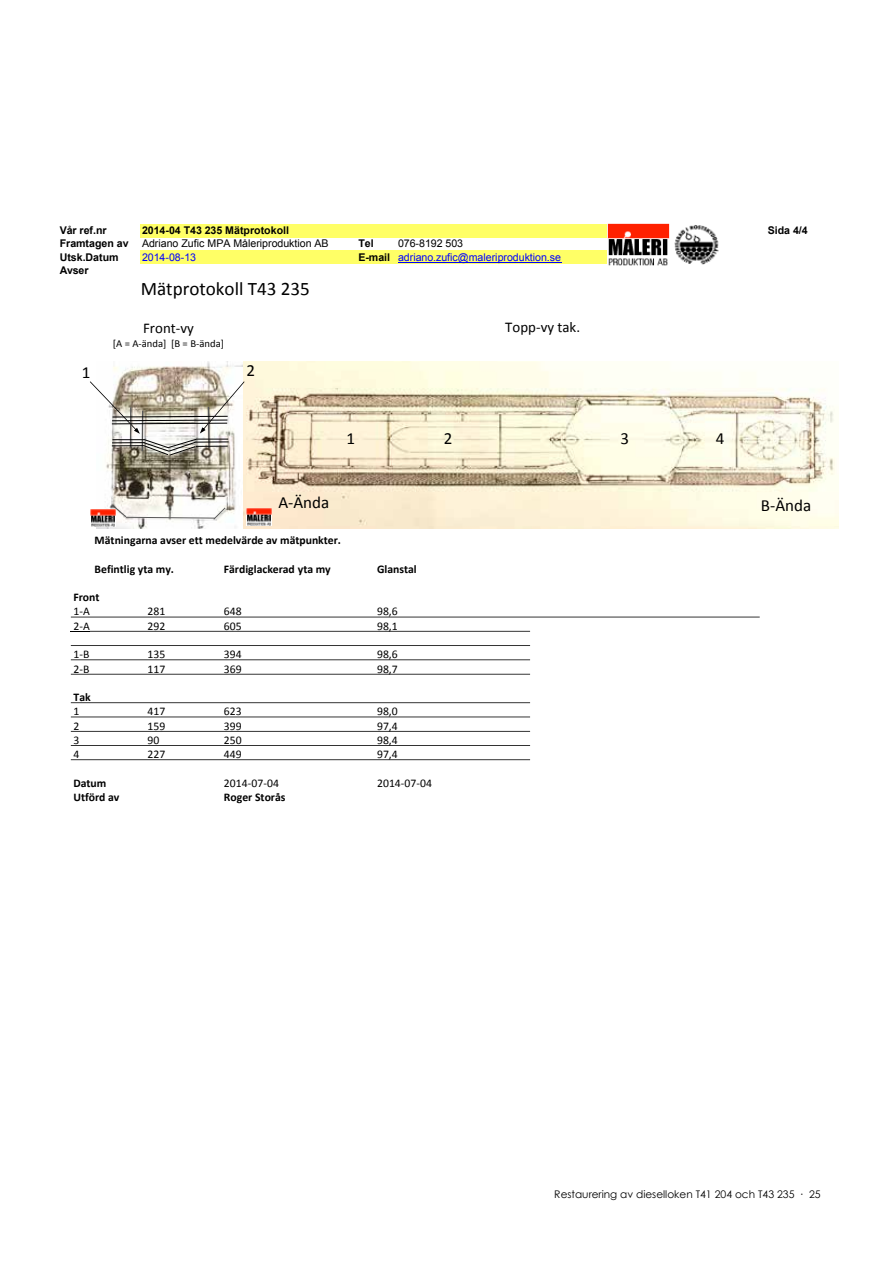
<style>
.page{position:relative;width:893px;height:1263px;background:#fff}
.page>*{position:absolute;margin:0;border:0;box-sizing:border-box;transform-origin:0 0}
.t1{font:19.2px "Calibri";color:#000}
.t2{font:17.1px "Calibri";color:#000}
.t3{font:16.95px "Calibri";color:#000}
.t4{font:14.85px "Calibri";color:#000}
.t5{font:700 11.7px "Calibri";color:#000}
.t6{font:11.7px "Calibri";letter-spacing:.005em;color:#000}
.t7{font:700 10.65px "Arial";color:#000}
.t8{font:10.65px "Arial";letter-spacing:-.005em;color:#00f}
.t9{font:10.65px "Arial";letter-spacing:-.005em;color:#000}
.t10{font:10.65px "Calibri";color:#000}
.t11{font:10.5px "Century Gothic";color:#000}
.s1{font-weight:700;color:#000}
</style>
<div class="page">
<div style="left:140px;top:224px;width:469px;height:13px;background:#ff6"></div>
<div style="left:140px;top:250px;width:469px;height:14px;background:#ff6"></div>
<hr style="left:398px;top:262px;width:163px;height:1px;background:#00f">
<img style="left:242px;top:361px;width:596px;height:168px">
<img style="left:96px;top:361px;width:146px;height:168px">
<img style="left:607px;top:223px;width:63px;height:43px">
<img style="left:674px;top:225px;width:45px;height:40px">
<svg style="left:71px;top:617px;width:689px;height:1px"></svg>
<svg style="left:71px;top:631px;width:459px;height:1px"></svg>
<svg style="left:71px;top:645px;width:459px;height:1px"></svg>
<svg style="left:71px;top:659px;width:459px;height:1px"></svg>
<svg style="left:71px;top:674px;width:459px;height:1px"></svg>
<svg style="left:71px;top:702px;width:459px;height:1px"></svg>
<svg style="left:71px;top:716px;width:459px;height:1px"></svg>
<svg style="left:71px;top:731px;width:459px;height:1px"></svg>
<svg style="left:71px;top:745px;width:459px;height:1px"></svg>
<svg style="left:71px;top:759px;width:459px;height:1px"></svg>
<svg style="left:112px;top:505px;width:114px;height:15px"></svg>
<svg style="left:90px;top:381px;width:155px;height:75px"></svg>
<img style="left:90px;top:509px;width:25px;height:18px">
<img style="left:247px;top:509px;width:25px;height:17px">
<p class="t7" style="left:60px;top:223px;width:49px">Vår ref.nr</p>
<p class="t7" style="left:142px;top:223px;width:148px">2014-04 T43 235 Mätprotokoll</p>
<p class="t7" style="left:768px;top:223px;width:41px">Sida 4/4</p>
<p class="t7" style="left:60px;top:236px;width:70px">Framtagen av</p>
<p class="t9" style="left:142px;top:237px;width:188px">Adriano Zufic MPA Måleriproduktion AB</p>
<p class="t7" style="left:358px;top:236px;width:17px">Tel</p>
<p class="t9" style="left:398px;top:237px;width:67px">076-8192 503</p>
<p class="t7" style="left:60px;top:250px;width:60px">Utsk.Datum</p>
<p class="t8" style="left:142px;top:250px;width:55px">2014-08-13</p>
<p class="t8" style="left:358px;top:250px;width:204px"><span class="s1">E-mail</span> adriano.zufic@maleriproduktion.se</p>
<p class="t7" style="left:60px;top:263px;width:30px">Avser</p>
<h1 class="t1" style="left:141px;top:276px;width:171px">Mätprotokoll T43 235</h1>
<p class="t4" style="left:143px;top:319px;width:52px">Front-vy</p>
<p class="t4" style="left:505px;top:318px;width:76px">Topp-vy tak.</p>
<p class="t10" style="left:113px;top:337px;width:113px">[A = A-ända] [B = B-ända]</p>
<h3 class="t3" style="left:82px;top:362px;width:10px">1</h3>
<h3 class="t3" style="left:246px;top:360px;width:10px">2</h3>
<h3 class="t3" style="left:347px;top:428px;width:10px">1</h3>
<h2 class="t2" style="left:444px;top:427px;width:10px">2</h2>
<h3 class="t3" style="left:620px;top:428px;width:10px">3</h3>
<h3 class="t3" style="left:716px;top:428px;width:10px">4</h3>
<h2 class="t2" style="left:278px;top:491px;width:52px">A-Ända</h2>
<h3 class="t3" style="left:761px;top:494px;width:52px">B-Ända</h3>
<p class="t5" style="left:95px;top:533px;width:248px">Mätningarna avser ett medelvärde av mätpunkter.</p>
<p class="t5" style="left:95px;top:561px;width:81px">Befintlig yta my.</p>
<p class="t5" style="left:224px;top:561px;width:108px">Färdiglackerad yta my</p>
<p class="t5" style="left:377px;top:561px;width:41px">Glanstal</p>
<p class="t5" style="left:74px;top:590px;width:28px">Front</p>
<p class="t6" style="left:74px;top:604px;width:18px">1-A</p>
<p class="t6" style="left:147px;top:604px;width:19px">281</p>
<p class="t6" style="left:224px;top:604px;width:19px">648</p>
<p class="t6" style="left:377px;top:604px;width:22px">98,6</p>
<p class="t6" style="left:74px;top:618px;width:18px">2-A</p>
<p class="t6" style="left:147px;top:618px;width:19px">292</p>
<p class="t6" style="left:224px;top:618px;width:19px">605</p>
<p class="t6" style="left:377px;top:618px;width:22px">98,1</p>
<p class="t6" style="left:74px;top:647px;width:17px">1-B</p>
<p class="t6" style="left:147px;top:647px;width:19px">135</p>
<p class="t6" style="left:224px;top:647px;width:19px">394</p>
<p class="t6" style="left:377px;top:647px;width:22px">98,6</p>
<p class="t6" style="left:74px;top:661px;width:17px">2-B</p>
<p class="t6" style="left:147px;top:661px;width:19px">117</p>
<p class="t6" style="left:224px;top:661px;width:19px">369</p>
<p class="t6" style="left:377px;top:661px;width:22px">98,7</p>
<p class="t5" style="left:74px;top:690px;width:19px">Tak</p>
<p class="t6" style="left:74px;top:704px;width:7px">1</p>
<p class="t6" style="left:147px;top:704px;width:19px">417</p>
<p class="t6" style="left:224px;top:704px;width:19px">623</p>
<p class="t6" style="left:377px;top:704px;width:22px">98,0</p>
<p class="t6" style="left:74px;top:718px;width:7px">2</p>
<p class="t6" style="left:147px;top:718px;width:19px">159</p>
<p class="t6" style="left:224px;top:718px;width:19px">399</p>
<p class="t6" style="left:377px;top:718px;width:22px">97,4</p>
<p class="t6" style="left:74px;top:733px;width:7px">3</p>
<p class="t6" style="left:147px;top:733px;width:13px">90</p>
<p class="t6" style="left:224px;top:733px;width:19px">250</p>
<p class="t6" style="left:377px;top:733px;width:22px">98,4</p>
<p class="t6" style="left:74px;top:747px;width:7px">4</p>
<p class="t6" style="left:147px;top:747px;width:19px">227</p>
<p class="t6" style="left:224px;top:747px;width:19px">449</p>
<p class="t6" style="left:377px;top:747px;width:22px">97,4</p>
<p class="t5" style="left:74px;top:775px;width:34px">Datum</p>
<p class="t6" style="left:224px;top:775px;width:56px">2014-07-04</p>
<p class="t6" style="left:377px;top:775px;width:56px">2014-07-04</p>
<p class="t5" style="left:73px;top:790px;width:47px">Utförd av</p>
<p class="t5" style="left:224px;top:790px;width:63px">Roger Storås</p>
<p class="t11" style="left:554px;top:1187px;width:268px">Restaurering av dieselloken T41 204 och T43 235 ∙ 25</p>
</div>
